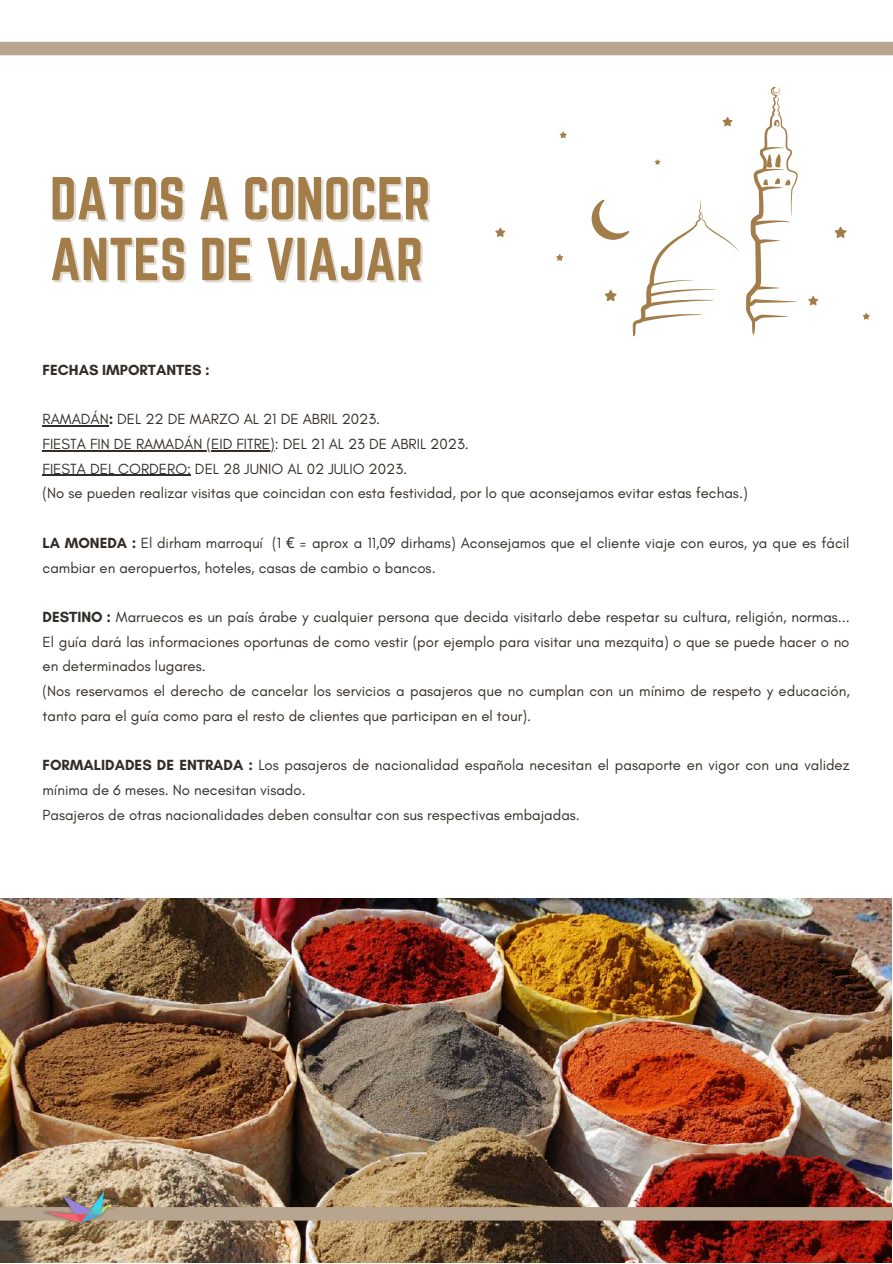
<style>
.page{position:relative;width:893px;height:1264px;background:#fff}
.page>*{position:absolute;margin:0;border:0;box-sizing:border-box;transform-origin:0 0}
.t1{font:53.1px/60.8px "Norwester";color:#a37d49}
.t2{font:15px/24.8px "Glacial Indifference";color:#322d28}
.t3{font:700 15px "Glacial Indifference";color:#322d28}
.s1{font-weight:700}
.s2{font-family:"Noto Sans"}
</style>
<div class="page">
<div style="left:0;top:42px;width:892px;height:13px;background:#b8a58f"></div>
<img style="left:0;top:898px;width:891px;height:364px">
<div style="left:0;top:1206px;width:892px;height:14px;background:#b8a58f"></div>
<img style="left:42px;top:1188px;width:72px;height:37px">
<svg style="left:495px;top:87px;width:374px;height:249px"></svg>
<hr style="left:43px;top:425px;width:66px;height:1px;background:#322d28">
<hr style="left:43px;top:450px;width:232px;height:1px;background:#322d28">
<hr style="left:43px;top:474px;width:148px;height:2px;background:#322d28">
<h1 class="t1" style="left:50px;top:168px;width:382px">DATOS A CONOCER<br>ANTES DE VIAJAR</h1>
<p class="t3" style="left:43px;top:360px;width:169px">FECHAS IMPORTANTES :</p>
<p class="t2" style="left:43px;top:406px;width:706px">RAMADÁN<span class="s1">:</span> DEL 22 DE MARZO AL 21 DE ABRIL 2023.<br>FIESTA FIN DE RAMADÁN (EID FITRE): DEL 21 AL 23 DE ABRIL 2023.<br>FIESTA DEL CORDERO: DEL 28 JUNIO AL 02 JULIO 2023.<br>(No se pueden realizar visitas que coincidan con esta festividad, por lo que aconsejamos evitar estas fechas.)</p>
<p class="t2" style="left:43px;top:530px;width:808px"><span class="s1">LA MONEDA :</span> El dirham marroquí (1 <span class="s2">€</span> = aprox a 11,09 dirhams) Aconsejamos que el cliente viaje con euros, ya que es fácil cambiar en aeropuertos, hoteles, casas de cambio o bancos.</p>
<p class="t2" style="left:43px;top:604px;width:808px"><span class="s1">DESTINO :</span> Marruecos es un país árabe y cualquier persona que decida visitarlo debe respetar su cultura, religión, normas...<br>El guía dará las informaciones oportunas de como vestir (por ejemplo para visitar una mezquita) o que se puede hacer o no en determinados lugares.<br>(Nos reservamos el derecho de cancelar los servicios a pasajeros que no cumplan con un mínimo de respeto y educación, tanto para el guía como para el resto de clientes que participan en el tour).</p>
<p class="t2" style="left:43px;top:752px;width:808px"><span class="s1">FORMALIDADES DE ENTRADA :</span> Los pasajeros de nacionalidad española necesitan el pasaporte en vigor con una validez mínima de 6 meses. No necesitan visado.<br>Pasajeros de otras nacionalidades deben consultar con sus respectivas embajadas.</p>
</div>
